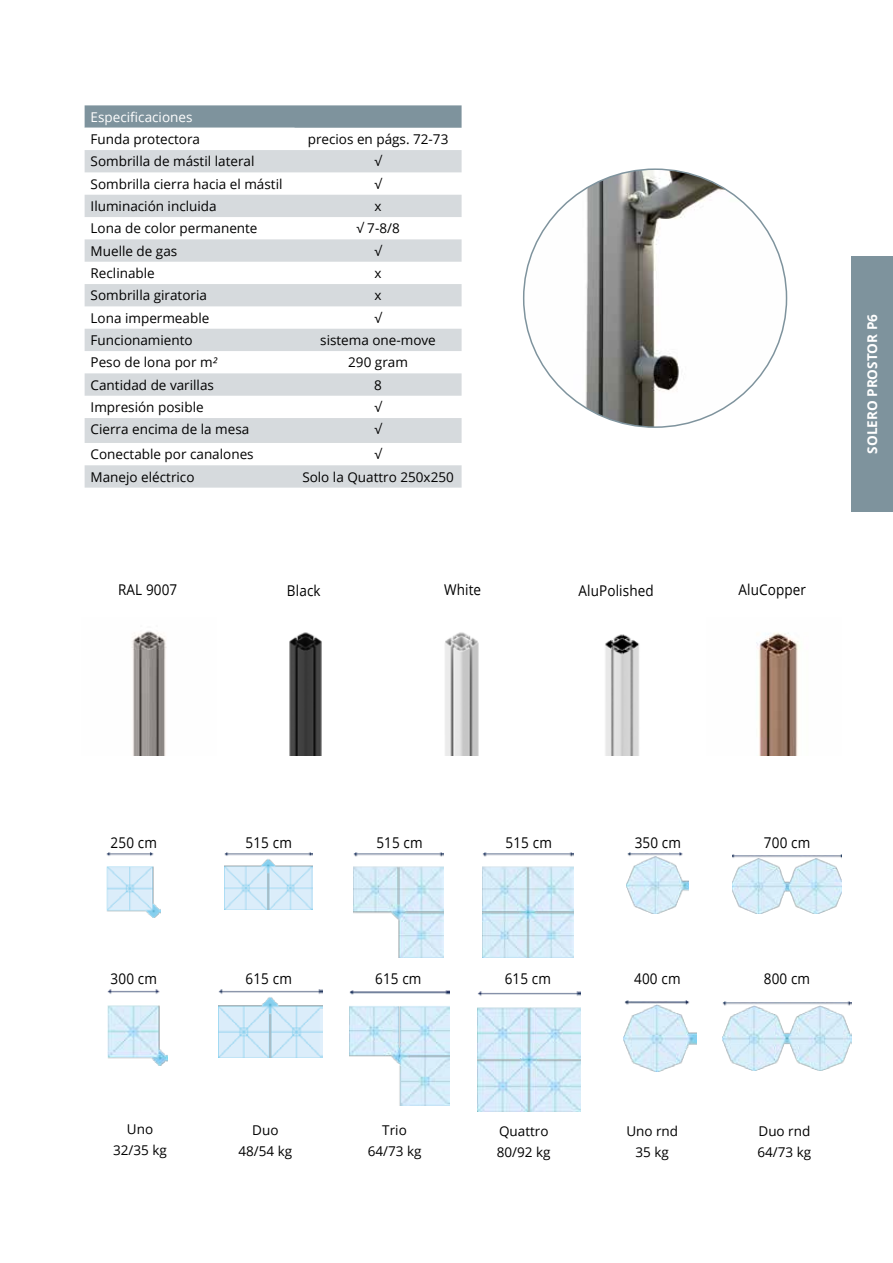
<style>
.page{position:relative;width:893px;height:1263px;background:#fff}
.page>*{position:absolute;margin:0;border:0;box-sizing:border-box;transform-origin:0 0}
.t1{font:14.85px "Open Sans";letter-spacing:.01em;color:#000;scale:.91 1}
.t2{font:13.5px/21px "Open Sans";color:#000;text-align:center}
.t3{font:13.5px "Open Sans";color:#fff}
.t4{font:700 13.5px "Open Sans";color:#fff}
.s1{font-style:italic}
</style>
<div class="page">
<svg style="left:85px;top:105px;width:377px;height:23px"></svg>
<svg style="left:85px;top:150px;width:377px;height:338px;fill:#d6dadd"></svg>
<img style="left:524px;top:171px;width:262px;height:256px">
<div style="left:851px;top:256px;width:42px;height:256px;background:#7e939d"></div>
<img style="left:107px;top:853px;width:53px;height:65px">
<img style="left:225px;top:853px;width:88px;height:57px">
<img style="left:353px;top:853px;width:90px;height:104px">
<img style="left:483px;top:853px;width:90px;height:104px">
<img style="left:627px;top:853px;width:61px;height:60px">
<img style="left:733px;top:854px;width:108px;height:60px">
<img style="left:107px;top:989px;width:61px;height:77px">
<img style="left:218px;top:990px;width:105px;height:67px">
<img style="left:350px;top:990px;width:99px;height:115px">
<img style="left:477px;top:991px;width:104px;height:120px">
<img style="left:624px;top:1000px;width:72px;height:72px">
<img style="left:722px;top:1002px;width:130px;height:68px">
<img style="left:132px;top:631px;width:35px;height:125px">
<img style="left:289px;top:632px;width:33px;height:124px">
<img style="left:445px;top:632px;width:34px;height:124px">
<img style="left:605px;top:634px;width:35px;height:122px">
<img style="left:756px;top:633px;width:44px;height:123px">
<p class="t3" style="left:91px;top:108px;width:103px">Especificaciones</p>
<p class="t2" style="left:91px;top:128px;width:111px">Funda protectora</p>
<p class="t2" style="left:308px;top:128px;width:142px">precios en págs. 72-73</p>
<p class="t2" style="left:91px;top:151px;width:165px">Sombrilla de mástil lateral</p>
<p class="t2" style="left:374px;top:151px;width:9px">√</p>
<p class="t2" style="left:91px;top:173px;width:193px">Sombrilla cierra hacia el mástil</p>
<p class="t2" style="left:374px;top:173px;width:9px">√</p>
<p class="t2" style="left:91px;top:195px;width:128px">Iluminación incluida</p>
<p class="t2" style="left:375px;top:195px;width:9px">x</p>
<p class="t2" style="left:91px;top:218px;width:168px">Lona de color permanente</p>
<p class="t2" style="left:356px;top:218px;width:45px">√ 7-8/8</p>
<p class="t2" style="left:91px;top:240px;width:88px">Muelle de gas</p>
<p class="t2" style="left:374px;top:240px;width:9px">√</p>
<p class="t2" style="left:91px;top:262px;width:66px">Reclinable</p>
<p class="t2" style="left:375px;top:262px;width:9px">x</p>
<p class="t2" style="left:91px;top:285px;width:118px">Sombrilla giratoria</p>
<p class="t2" style="left:375px;top:285px;width:9px">x</p>
<p class="t2" style="left:91px;top:307px;width:120px">Lona impermeable</p>
<p class="t2" style="left:374px;top:307px;width:9px">√</p>
<p class="t2" style="left:91px;top:329px;width:104px">Funcionamiento</p>
<p class="t2" style="left:320px;top:329px;width:117px">sistema one-move</p>
<p class="t2" style="left:91px;top:352px;width:128px">Peso de lona por m<span class="s1">²</span></p>
<p class="t2" style="left:348px;top:352px;width:61px">290 gram</p>
<p class="t2" style="left:91px;top:374px;width:125px">Cantidad de varillas</p>
<p class="t2" style="left:374px;top:374px;width:9px">8</p>
<p class="t2" style="left:91px;top:396px;width:115px">Impresión posible</p>
<p class="t2" style="left:374px;top:396px;width:9px">√</p>
<p class="t2" style="left:91px;top:419px;width:160px">Cierra encima de la mesa</p>
<p class="t2" style="left:374px;top:419px;width:9px">√</p>
<p class="t2" style="left:91px;top:443px;width:165px">Conectable por canalones</p>
<p class="t2" style="left:374px;top:443px;width:9px">√</p>
<p class="t2" style="left:91px;top:466px;width:105px">Manejo eléctrico</p>
<p class="t2" style="left:302px;top:466px;width:153px">Solo la Quattro 250x250</p>
<p class="t1" style="left:118px;top:580px;width:67px">RAL 9007</p>
<p class="t1" style="left:287px;top:580px;width:39px">Black</p>
<p class="t1" style="left:444px;top:579px;width:42px">White</p>
<p class="t1" style="left:578px;top:580px;width:84px">AluPolished</p>
<p class="t1" style="left:738px;top:579px;width:76px">AluCopper</p>
<p class="t4" style="left:863px;top:453px;width:141px;rotate:-90deg">SOLERO PROSTOR P6</p>
<p class="t1" style="left:111px;top:832px;width:52px">250 cm</p>
<p class="t1" style="left:246px;top:832px;width:52px">515 cm</p>
<p class="t1" style="left:376px;top:832px;width:52px">515 cm</p>
<p class="t1" style="left:506px;top:832px;width:52px">515 cm</p>
<p class="t1" style="left:635px;top:832px;width:52px">350 cm</p>
<p class="t1" style="left:764px;top:832px;width:52px">700 cm</p>
<p class="t1" style="left:111px;top:968px;width:52px">300 cm</p>
<p class="t1" style="left:246px;top:968px;width:52px">615 cm</p>
<p class="t1" style="left:375px;top:968px;width:52px">615 cm</p>
<p class="t1" style="left:505px;top:968px;width:52px">615 cm</p>
<p class="t1" style="left:634px;top:968px;width:52px">400 cm</p>
<p class="t1" style="left:764px;top:968px;width:52px">800 cm</p>
<p class="t2" style="left:113px;top:1119px;width:55px">Uno<br>32/35 kg</p>
<p class="t2" style="left:238px;top:1119px;width:55px">Duo<br>48/54 kg</p>
<p class="t2" style="left:368px;top:1119px;width:55px">Trio<br>64/73 kg</p>
<p class="t2" style="left:626px;top:1120px;width:53px">Uno rnd<br>35 kg</p>
<p class="t2" style="left:757px;top:1120px;width:55px;text-align:left">Duo rnd<br>64/73 kg</p>
<p class="t2" style="left:497px;top:1120px;width:55px;text-align:left">Quattro<br>80/92 kg</p>
</div>
